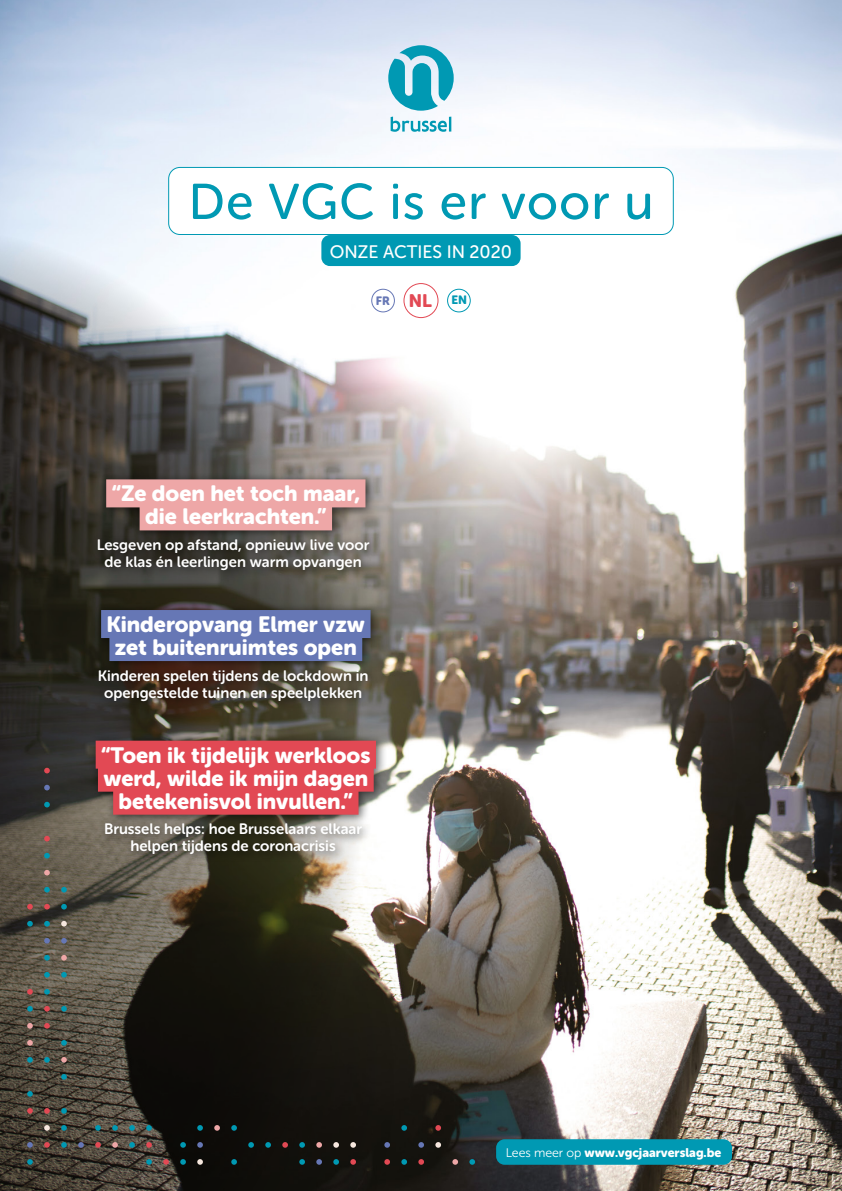
<style>
.page{position:relative;width:842px;height:1191px;background:#fff}
.page>*{position:absolute;margin:0;border:0;box-sizing:border-box;transform-origin:0 0}
.t1{font:50px "Museo Sans Rounded 500";letter-spacing:.025em;color:#0099b3}
.t2{font:22px/23px "Museo Sans Rounded 900";color:#fff;text-align:center}
.t3{font:18px "Museo Sans Rounded 500";color:#fff}
.t4{font:15px/17px "Museo Sans Rounded 700";color:#fff;text-align:center}
.t5{font:12.5px "Museo Sans Rounded 900";color:#fff}
.t6{font:12px "Museo Sans Rounded 900";color:#6677b5}
.s1{font-size:18px;color:#e24954}
.s2{color:#0099b3}
.s3{font-family:"Museo Sans Rounded 300"}
</style>
<div class="page">
<img style="left:0;top:0;width:842px;height:1191px">
<svg style="left:0;top:179px;width:424px;height:1012px"></svg>
<svg style="left:0;top:744px;width:395px;height:447px;background:#3c382f"></svg>
<svg style="left:391px;top:117px;width:60px;height:15px"></svg>
<svg style="left:388px;top:45px;width:66px;height:66px;background:#62bdd0"></svg>
<div style="left:321px;top:235px;width:200px;height:31px;background:#0099b3;border-radius:9px"></div>
<svg style="left:44px;top:972px;width:6px;height:5px"></svg>
<svg style="left:44px;top:767px;width:6px;height:6px"></svg>
<svg style="left:44px;top:1057px;width:6px;height:5px"></svg>
<svg style="left:44px;top:853px;width:6px;height:5px"></svg>
<svg style="left:44px;top:1125px;width:6px;height:5px"></svg>
<svg style="left:44px;top:921px;width:6px;height:5px"></svg>
<svg style="left:44px;top:989px;width:6px;height:5px"></svg>
<svg style="left:44px;top:784px;width:6px;height:6px"></svg>
<svg style="left:44px;top:887px;width:6px;height:5px"></svg>
<svg style="left:44px;top:1023px;width:6px;height:5px"></svg>
<svg style="left:44px;top:1142px;width:6px;height:5px"></svg>
<svg style="left:44px;top:938px;width:6px;height:5px"></svg>
<svg style="left:44px;top:870px;width:6px;height:5px"></svg>
<svg style="left:44px;top:1006px;width:6px;height:5px"></svg>
<svg style="left:44px;top:801px;width:6px;height:6px"></svg>
<svg style="left:44px;top:1108px;width:6px;height:5px"></svg>
<svg style="left:44px;top:904px;width:6px;height:5px"></svg>
<svg style="left:44px;top:836px;width:6px;height:5px"></svg>
<svg style="left:44px;top:955px;width:6px;height:5px"></svg>
<svg style="left:265px;top:1142px;width:6px;height:5px"></svg>
<svg style="left:180px;top:1142px;width:6px;height:5px"></svg>
<svg style="left:384px;top:1142px;width:6px;height:5px"></svg>
<svg style="left:112px;top:1142px;width:6px;height:5px"></svg>
<svg style="left:316px;top:1142px;width:6px;height:5px"></svg>
<svg style="left:248px;top:1142px;width:6px;height:5px"></svg>
<svg style="left:146px;top:1142px;width:6px;height:5px"></svg>
<svg style="left:350px;top:1142px;width:6px;height:5px"></svg>
<svg style="left:418px;top:1142px;width:6px;height:5px"></svg>
<svg style="left:95px;top:1142px;width:6px;height:5px"></svg>
<svg style="left:299px;top:1142px;width:6px;height:5px"></svg>
<svg style="left:435px;top:1142px;width:6px;height:5px"></svg>
<svg style="left:129px;top:1142px;width:6px;height:5px"></svg>
<svg style="left:333px;top:1142px;width:6px;height:5px"></svg>
<svg style="left:197px;top:1142px;width:6px;height:5px"></svg>
<svg style="left:78px;top:1142px;width:6px;height:5px"></svg>
<svg style="left:282px;top:1142px;width:6px;height:5px"></svg>
<svg style="left:61px;top:972px;width:6px;height:5px"></svg>
<svg style="left:61px;top:1057px;width:6px;height:5px"></svg>
<svg style="left:61px;top:1125px;width:6px;height:5px"></svg>
<svg style="left:61px;top:921px;width:6px;height:5px"></svg>
<svg style="left:61px;top:887px;width:6px;height:5px"></svg>
<svg style="left:61px;top:1142px;width:6px;height:5px"></svg>
<svg style="left:61px;top:938px;width:6px;height:5px"></svg>
<svg style="left:61px;top:1074px;width:6px;height:5px"></svg>
<svg style="left:61px;top:1006px;width:6px;height:5px"></svg>
<svg style="left:61px;top:1108px;width:6px;height:5px"></svg>
<svg style="left:61px;top:904px;width:6px;height:5px"></svg>
<svg style="left:61px;top:1040px;width:6px;height:5px"></svg>
<svg style="left:61px;top:955px;width:6px;height:5px"></svg>
<svg style="left:469px;top:1159px;width:6px;height:5px"></svg>
<svg style="left:180px;top:1159px;width:6px;height:5px"></svg>
<svg style="left:384px;top:1159px;width:6px;height:5px"></svg>
<svg style="left:316px;top:1159px;width:6px;height:5px"></svg>
<svg style="left:452px;top:1159px;width:6px;height:5px"></svg>
<svg style="left:146px;top:1159px;width:6px;height:5px"></svg>
<svg style="left:350px;top:1159px;width:6px;height:5px"></svg>
<svg style="left:418px;top:1159px;width:6px;height:5px"></svg>
<svg style="left:299px;top:1159px;width:6px;height:5px"></svg>
<svg style="left:163px;top:1159px;width:6px;height:5px"></svg>
<svg style="left:231px;top:1159px;width:6px;height:5px"></svg>
<svg style="left:333px;top:1159px;width:6px;height:5px"></svg>
<svg style="left:197px;top:1159px;width:6px;height:5px"></svg>
<svg style="left:401px;top:1159px;width:6px;height:5px"></svg>
<svg style="left:27px;top:1057px;width:6px;height:5px"></svg>
<svg style="left:27px;top:921px;width:6px;height:5px"></svg>
<svg style="left:27px;top:989px;width:6px;height:5px"></svg>
<svg style="left:27px;top:1091px;width:6px;height:5px"></svg>
<svg style="left:27px;top:1023px;width:6px;height:5px"></svg>
<svg style="left:27px;top:1142px;width:6px;height:5px"></svg>
<svg style="left:27px;top:1006px;width:6px;height:5px"></svg>
<svg style="left:27px;top:1108px;width:6px;height:5px"></svg>
<svg style="left:27px;top:904px;width:6px;height:5px"></svg>
<svg style="left:27px;top:1040px;width:6px;height:5px"></svg>
<svg style="left:27px;top:1159px;width:6px;height:5px"></svg>
<svg style="left:112px;top:1125px;width:6px;height:5px"></svg>
<svg style="left:146px;top:1125px;width:6px;height:5px"></svg>
<svg style="left:214px;top:1125px;width:6px;height:5px"></svg>
<svg style="left:95px;top:1125px;width:6px;height:5px"></svg>
<svg style="left:231px;top:1125px;width:6px;height:5px"></svg>
<svg style="left:435px;top:1125px;width:6px;height:5px"></svg>
<svg style="left:129px;top:1125px;width:6px;height:5px"></svg>
<svg style="left:197px;top:1125px;width:6px;height:5px"></svg>
<svg style="left:401px;top:1125px;width:6px;height:5px"></svg>
<div style="left:88px;top:733px;width:299px;height:132px;background:#000;opacity:.6"></div>
<div style="left:96px;top:740px;width:280px;height:28px;background:#e24954"></div>
<div style="left:98px;top:763px;width:276px;height:28px;background:#e24954"></div>
<div style="left:113px;top:786px;width:245px;height:28px;background:#e24954"></div>
<div style="left:92px;top:603px;width:290px;height:108px;background:#000;opacity:.6"></div>
<div style="left:101px;top:610px;width:270px;height:28px;background:#6677b5"></div>
<div style="left:109px;top:633px;width:253px;height:28px;background:#6677b5"></div>
<div style="left:91px;top:472px;width:289px;height:108px;background:#000;opacity:.6"></div>
<div style="left:106px;top:479px;width:259px;height:28px;background:#eea7a7"></div>
<div style="left:140px;top:502px;width:192px;height:28px;background:#eea7a7"></div>
<div style="left:371px;top:289px;width:24px;height:23px;border:1px solid #6677b5;border-radius:50%"></div>
<div style="left:404px;top:283px;width:34px;height:35px;border:1px solid #e24954;border-radius:50%"></div>
<div style="left:447px;top:289px;width:24px;height:23px;border:1px solid #0099b3;border-radius:50%"></div>
<div style="left:169px;top:167px;width:504px;height:67px;background:#fff;border-radius:11px"></div>
<div style="left:168px;top:167px;width:506px;height:68px;border:1px solid #0099b3;border-radius:11px"></div>
<div style="left:496px;top:1139px;width:236px;height:25px;background:#0099b3;border-radius:9px"></div>
<h1 class="t1" style="left:188px;top:174px;width:467px">De VGC is er voor u</h1>
<p class="t3" style="left:330px;top:241px;width:184px">ONZE ACTIES IN 2020</p>
<p class="t6" style="left:376px;top:294px;width:93px">FR <span class="s1">NL</span> <span class="s2">EN</span></p>
<h2 class="t2" style="left:112px;top:482px;width:250px">“Ze doen het toch maar, die leerkrachten.”</h2>
<p class="t4" style="left:97px;top:536px;width:274px">Lesgeven op afstand, opnieuw live voor de klas én leerlingen warm opvangen</p>
<h2 class="t2" style="left:107px;top:613px;width:260px">Kinderopvang Elmer vzw zet buitenruimtes open</h2>
<p class="t4" style="left:98px;top:667px;width:272px">Kinderen spelen tijdens de lockdown in opengestelde tuinen en speelplekken</p>
<h2 class="t2" style="left:101px;top:743px;width:271px">“Toen ik tijdelijk werkloos werd, wilde ik mijn dagen betekenisvol invullen.”</h2>
<p class="t4" style="left:104px;top:820px;width:260px">Brussels helps: hoe Brusselaars elkaar helpen tijdens de coronacrisis</p>
<p class="t5" style="left:506px;top:1145px;width:217px"><span class="s3">Lees meer op</span> www.vgcjaarverslag.be</p>
</div>
